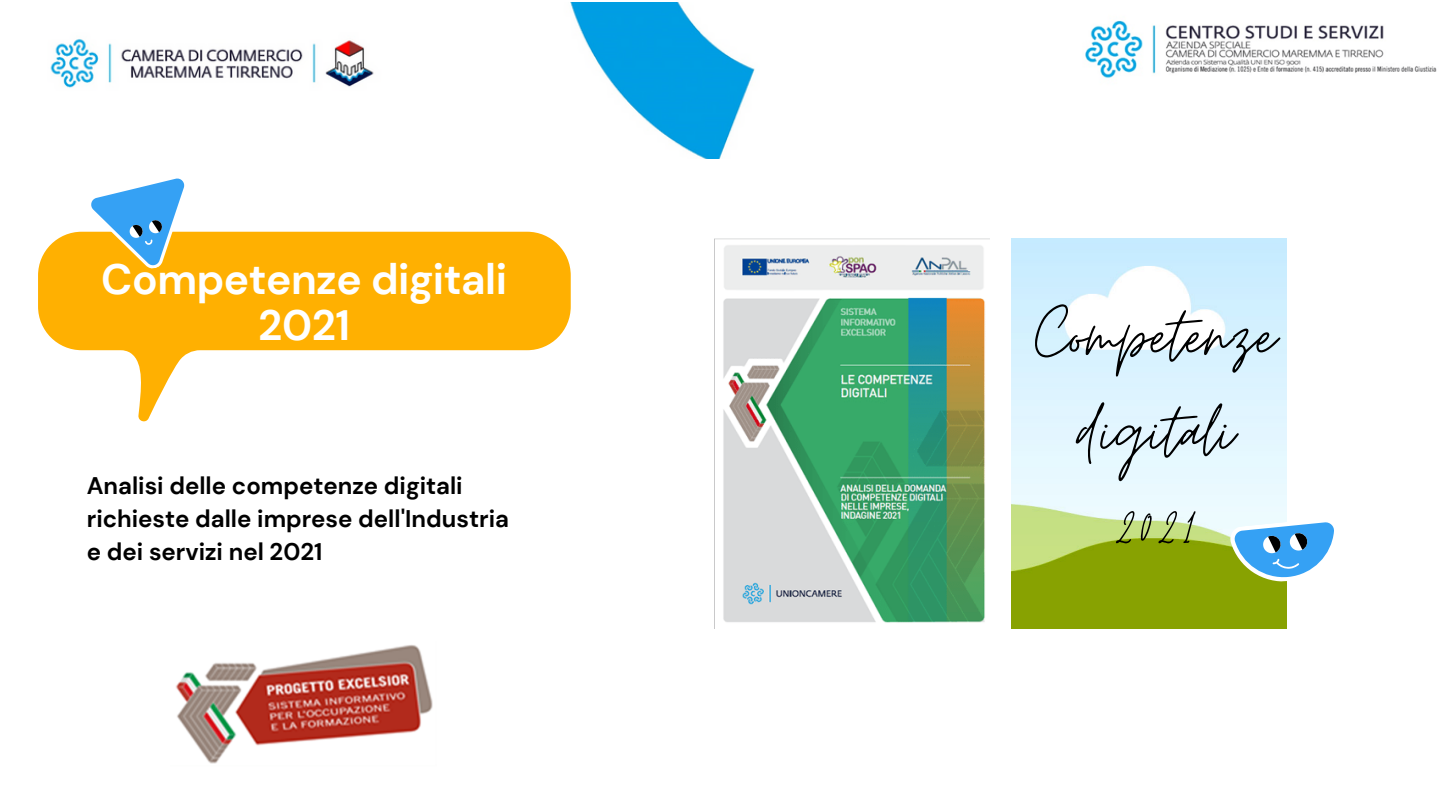
<style>
.page{position:relative;width:1440px;height:810px;background:#fff}
.page>*{position:absolute;margin:0;border:0;box-sizing:border-box;transform-origin:0 0}
.t1{font:82.8px/96px "Moon Time";color:#000;text-align:center}
.t2{font:700 42.4px/46px "DM Sans";letter-spacing:-.01em;color:#fff;text-align:center}
.t3{font:700 24px/33px "DM Sans";color:#000}
</style>
<div class="page">
<img style="left:715px;top:238px;width:274px;height:385px">
<img style="left:1012px;top:238px;width:274px;height:390px">
<svg style="left:38px;top:232px;width:533px;height:190px;fill:#ffb001"></svg>
<svg style="left:68px;top:311px;width:51px;height:21px"></svg>
<svg style="left:107px;top:287px;width:26px;height:15px"></svg>
<svg style="left:60px;top:287px;width:25px;height:15px"></svg>
<svg style="left:85px;top:178px;width:120px;height:102px"></svg>
<svg style="left:1229px;top:517px;width:105px;height:70px"></svg>
<img style="left:50px;top:3px;width:705px;height:156px">
<img style="left:176px;top:645px;width:257px;height:119px">
<img style="left:1085px;top:20px;width:352px;height:58px">
<h2 class="t2" style="left:101px;top:257px;width:407px">Competenze digitali<br>2021</h2>
<p class="t3" style="left:87px;top:469px;width:424px">Analisi delle competenze digitali richieste dalle imprese dell'Industria e dei servizi nel 2021</p>
<h1 class="t1" style="left:1035px;top:289px;width:243px">Competenze digitali<br>2021</h1>
</div>
